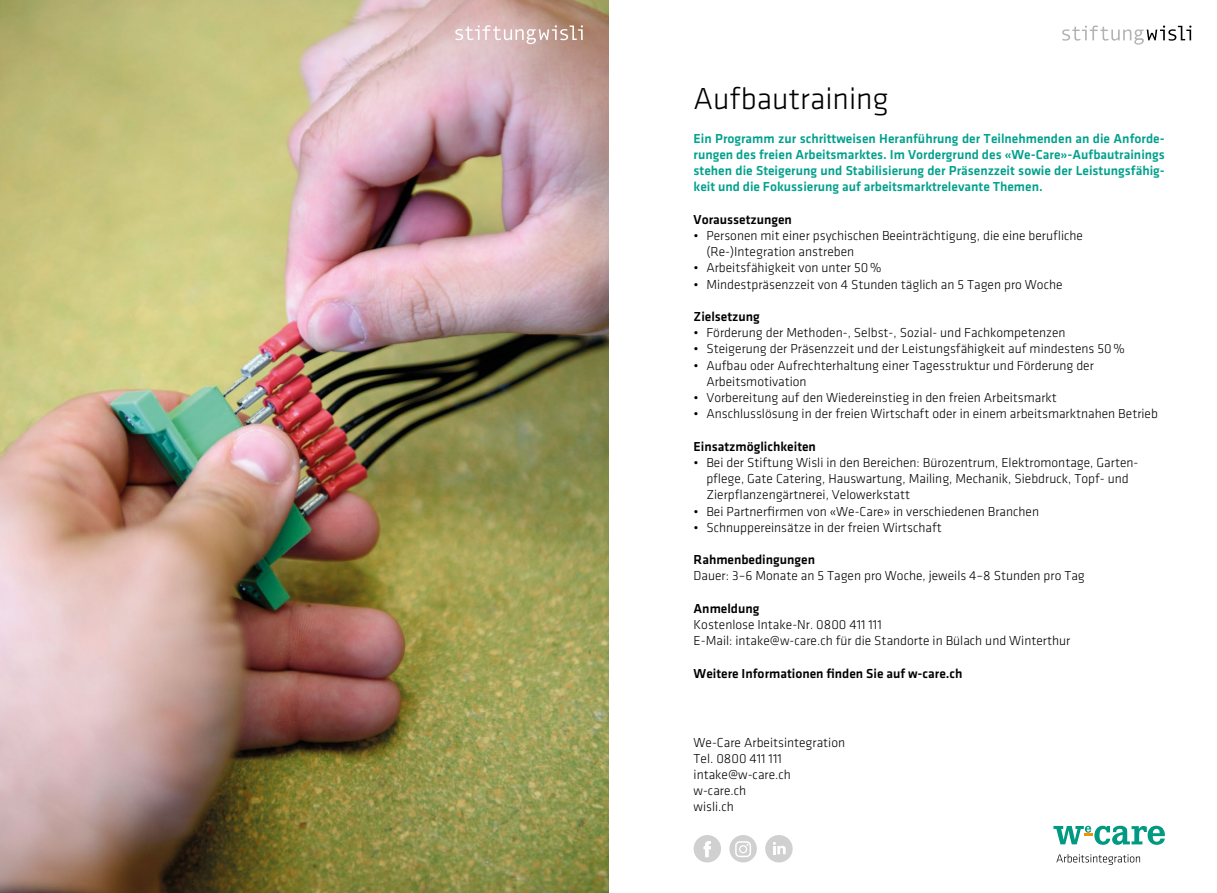
<style>
.page{position:relative;width:1217px;height:893px;background:#fff}
.page>*{position:absolute;margin:0;border:0;box-sizing:border-box;transform-origin:0 0}
.t1{font:300 31.5px "Klavika";color:#000}
.t2{font:300 13.5px/16.2px "Klavika";color:#000}
.t3{font:500 13.5px/16.2px "Klavika";color:#00a18c;text-align:justify}
.t4{font:500 13.5px "Klavika";color:#000}
</style>
<div class="page">
<img style="left:0;top:0;width:608px;height:893px">
<svg style="left:455px;top:25px;width:128px;height:19px;background:#d6bbb7"></svg>
<svg style="left:693px;top:835px;width:28px;height:27px"></svg>
<div style="left:729px;top:835px;width:27px;height:27px;background:#d0d0d0;border-radius:50%"></div>
<div style="left:765px;top:835px;width:27px;height:27px;background:#d0d0d0;border-radius:50%"></div>
<svg style="left:735px;top:841px;width:16px;height:16px"></svg>
<svg style="left:773px;top:842px;width:12px;height:12px"></svg>
<svg style="left:1062px;top:26px;width:129px;height:19px"></svg>
<svg style="left:1056px;top:854px;width:83px;height:11px"></svg>
<svg style="left:1053px;top:826px;width:111px;height:19px"></svg>
<h1 class="t1" style="left:693px;top:79px;width:197px">Aufbautraining</h1>
<p class="t3" style="left:693px;top:130px;width:472px">Ein Programm zur schrittweisen Heranführung der Teilnehmenden an die Anforde&shy;rungen des freien Arbeitsmarktes. Im Vordergrund des «We-Care»-Aufbautrainings stehen die Steigerung und Stabilisierung der Präsenzzeit sowie der Leistungsfähig&shy;keit und die Fokussierung auf arbeitsmarktrelevante Themen.</p>
<p class="t4" style="left:693px;top:210px;width:100px">Voraussetzungen</p>
<p class="t2" style="left:706px;top:227px;width:378px;text-indent:-13px">• Personen mit einer psychischen Beeinträchtigung, die eine berufliche (Re-)Integration anstreben</p>
<p class="t2" style="left:693px;top:260px;width:189px">• Arbeitsfähigkeit von unter 50%</p>
<p class="t2" style="left:693px;top:276px;width:370px">• Mindestpräsenzzeit von 4 Stunden täglich an 5 Tagen pro Woche</p>
<p class="t4" style="left:693px;top:307px;width:68px">Zielsetzung</p>
<p class="t2" style="left:693px;top:325px;width:373px">• Förderung der Methoden-, Selbst-, Sozial- und Fachkompetenzen</p>
<p class="t2" style="left:693px;top:341px;width:432px">• Steigerung der Präsenzzeit und der Leistungsfähigkeit auf mindestens 50%</p>
<p class="t2" style="left:706px;top:357px;width:389px;text-indent:-13px">• Aufbau oder Aufrechterhaltung einer Tagesstruktur und Förderung der<br>Arbeitsmotivation</p>
<p class="t2" style="left:693px;top:389px;width:365px">• Vorbereitung auf den Wiedereinstieg in den freien Arbeitsmarkt</p>
<p class="t2" style="left:693px;top:406px;width:466px">• Anschlusslösung in der freien Wirtschaft oder in einem arbeitsmarktnahen Betrieb</p>
<p class="t4" style="left:693px;top:437px;width:124px">Einsatzmöglichkeiten</p>
<p class="t2" style="left:706px;top:454px;width:433px;text-indent:-13px">• Bei der Stiftung Wisli in den Bereichen: Bürozentrum, Elektromontage, Garten&shy;pflege, Gate Catering, Hauswartung, Mailing, Mechanik, Siebdruck, Topf- und<br>Zierpflanzengärtnerei, Velowerkstatt</p>
<p class="t2" style="left:693px;top:503px;width:347px">• Bei Partnerfirmen von «We-Care» in verschiedenen Branchen</p>
<p class="t2" style="left:693px;top:519px;width:250px">• Schnuppereinsätze in der freien Wirtschaft</p>
<p class="t4" style="left:693px;top:550px;width:123px">Rahmenbedingungen</p>
<p class="t2" style="left:693px;top:568px;width:393px">Dauer: 3–6 Monate an 5 Tagen pro Woche, jeweils 4–8 Stunden pro Tag</p>
<p class="t4" style="left:693px;top:599px;width:67px">Anmeldung</p>
<p class="t2" style="left:693px;top:616px;width:378px">Kostenlose Intake-Nr. 0800 411 111<br>E-Mail: intake@w-care.ch für die Standorte in Bülach und Winterthur</p>
<p class="t4" style="left:693px;top:664px;width:270px">Weitere Informationen finden Sie auf w-care.ch</p>
<p class="t2" style="left:693px;top:734px;width:153px">We-Care Arbeitsintegration<br>Tel. 0800 411 111 intake@w-care.ch w-care.ch<br>wisli.ch</p>
</div>
